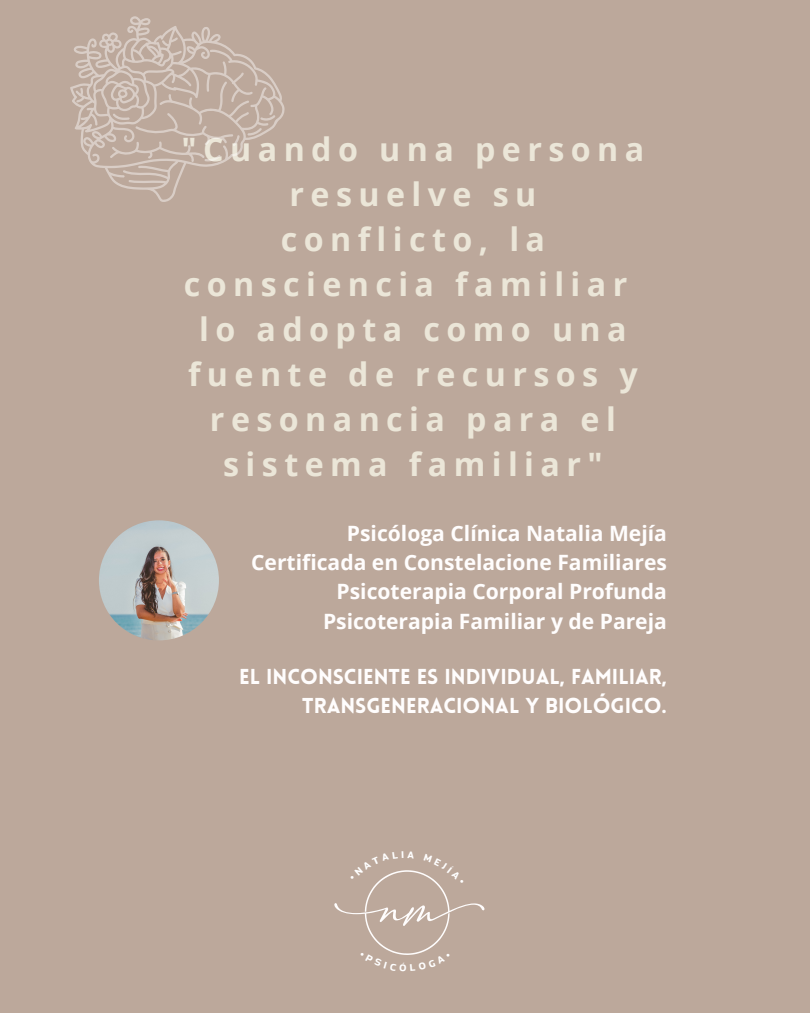
<style>
.page{position:relative;width:810px;height:1013px;background:#fff}
.page>*{position:absolute;margin:0;border:0;box-sizing:border-box;transform-origin:0 0}
.t1{font:700 32.2px/45px "Open Sans";letter-spacing:.2em;color:#ebe6d8;text-align:center}
.t2{font:700 21.1px/29.2px "Open Sans";color:#fffdfd;text-align:right}
.t3{font:900 21.1px/29.2px "Lovelo";color:#fffdfd;text-align:right}
</style>
<div class="page">
<div style="left:0;top:0;width:810px;height:1012px;background:#bca89b"></div>
<svg style="left:70px;top:16px;width:215px;height:186px"></svg>
<svg style="left:248px;top:128px;width:14px;height:7px"></svg>
<svg style="left:260px;top:115px;width:15px;height:6px"></svg>
<svg style="left:110px;top:113px;width:130px;height:49px"></svg>
<img style="left:99px;top:520px;width:120px;height:120px;border-radius:50%">
<svg style="left:334px;top:870px;width:151px;height:85px"></svg>
<p class="t1" style="left:182px;top:126px;width:464px">"Cuando una persona resuelve su<br>conflicto, la consciencia familiar lo adopta como una fuente de recursos y resonancia para el sistema familiar"</p>
<p class="t2" style="left:251px;top:518px;width:417px">Psicóloga Clínica Natalia Mejía Certificada en Constelacione Familiares Psicoterapia Corporal Profunda Psicoterapia Familiar y de Pareja</p>
<p class="t3" style="left:239px;top:664px;width:429px">EL INCONSCIENTE ES INDIVIDUAL, FAMILIAR,<br>TRANSGENERACIONAL Y BIOLÓGICO.</p>
</div>
